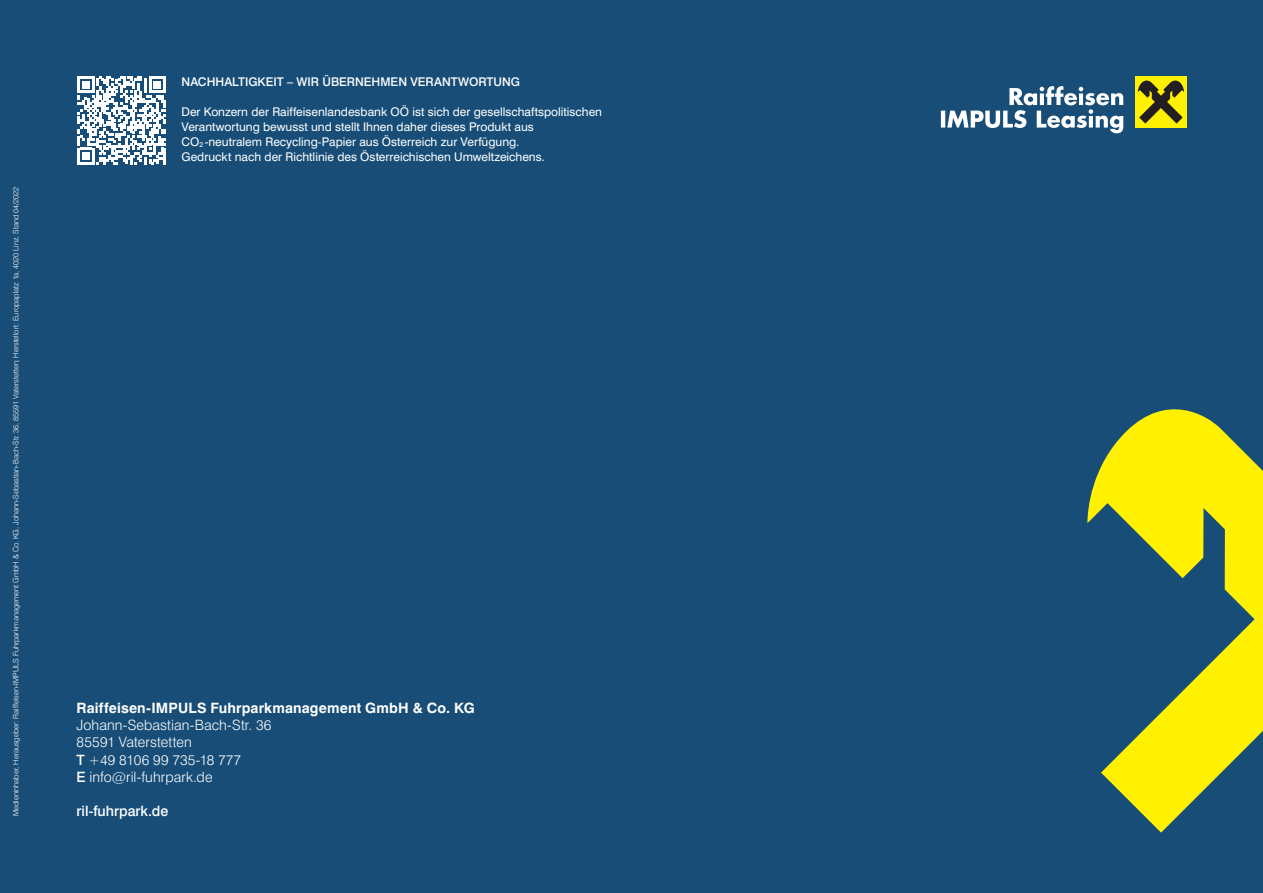
<style>
.page{position:relative;width:1263px;height:893px;background:#174d77}
.page>*{position:absolute;margin:0;border:0;box-sizing:border-box;transform-origin:0 0}
.t1{font:300 14.25px/17.2px "Swiss 721 BT";letter-spacing:.005em;color:#fff}
.t2{font:700 14.25px "Swiss 721 BT";letter-spacing:.01em;color:#fff}
.t3{font:500 14.25px "Swiss 721 BT";color:#fff}
.t4{font:12px/15px "Swiss 721 BT";color:#fff}
.t5{font:500 12px "Swiss 721 BT";color:#fff}
.t6{font:300 7.5px "Swiss 721 BT";color:#fff}
.s1{font-weight:500}
</style>
<div class="page">
<svg style="left:78px;top:76px;width:88px;height:88px"></svg>
<hr style="left:163px;top:148px;width:3px;height:16px;background:#fff">
<div style="left:1135px;top:77px;width:51px;height:51px;background:#fff101"></div>
<svg style="left:941px;top:86px;width:182px;height:47px"></svg>
<svg style="left:1138px;top:80px;width:46px;height:44px"></svg>
<svg style="left:1087px;top:409px;width:176px;height:424px"></svg>
<p class="t6" style="left:11px;top:816px;width:631px;rotate:-90deg">Medieninhaber, Herausgeber: Raiffeisen-IMPULS Fuhrparkmanagement GmbH &amp; Co. KG, Johann-Sebastian-Bach-Str. 36, 85591 Vaterstetten; Herstellort: Europaplatz 1a, 4020 Linz. Stand 04/2022</p>
<p class="t5" style="left:182px;top:74px;width:340px">NACHHALTIGKEIT – WIR ÜBERNEHMEN VERANTWORTUNG</p>
<p class="t4" style="left:182px;top:104px;width:422px">Der Konzern der Raiffeisenlandesbank OÖ ist sich der gesellschaftspolitischen Verantwortung bewusst und stellt Ihnen daher dieses Produkt aus<br>CO<sub>2</sub> -neutralem Recycling-Papier aus Österreich zur Verfügung.<br>Gedruckt nach der Richtlinie des Österreichischen Umweltzeichens.</p>
<p class="t2" style="left:77px;top:699px;width:400px">Raiffeisen-IMPULS Fuhrparkmanagement GmbH &amp; Co. KG</p>
<p class="t1" style="left:77px;top:716px;width:196px">Johann-Sebastian-Bach-Str. 36<br>85591 Vaterstetten<br><span class="s1">T</span> +49 8106 99 735-18 777<br><span class="s1">E</span> info@ril-fuhrpark.de</p>
<p class="t3" style="left:77px;top:803px;width:93px">ril-fuhrpark.de</p>
</div>
